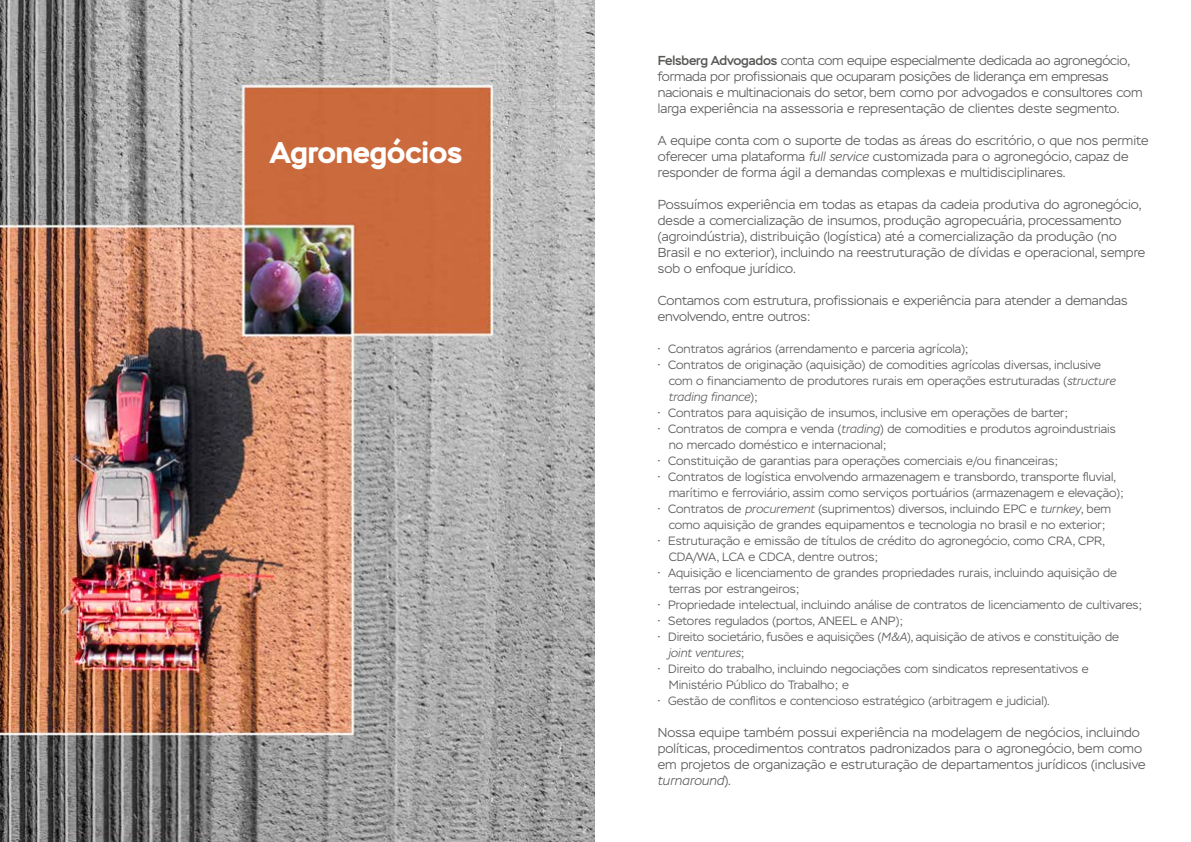
<style>
.page{position:relative;width:1191px;height:842px;background:#fff}
.page>*{position:absolute;margin:0;border:0;box-sizing:border-box;transform-origin:0 0}
.t1{font:700 30px "Stem";color:#fff}
.t2{font:300 13px/16px "Stem";color:#575756}
.t3{font:300 12px/16px "Stem";color:#575756}
.s1{font-weight:500}
.s2{font-style:italic}
</style>
<div class="page">
<img style="left:0;top:0;width:595px;height:842px">
<h1 class="t1" style="left:269px;top:133px;width:194px">Agronegócios</h1>
<p class="t2" style="left:658px;top:53px;width:486px"><span class="s1">Felsberg Advogados</span> conta com equipe especialmente dedicada ao agronegócio, formada por profissionais que ocuparam posições de liderança em empresas nacionais e multinacionais do setor, bem como por advogados e consultores com larga experiência na assessoria e representação de clientes deste segmento.</p>
<p class="t2" style="left:658px;top:133px;width:492px">A equipe conta com o suporte de todas as áreas do escritório, o que nos permite oferecer uma plataforma <span class="s2">full service</span> customizada para o agronegócio, capaz de responder de forma ágil a demandas complexas e multidisciplinares.</p>
<p class="t2" style="left:658px;top:197px;width:489px">Possuímos experiência em todas as etapas da cadeia produtiva do agronegócio, desde a comercialização de insumos, produção agropecuária, processamento (agroindústria), distribuição (logística) até a comercialização da produção (no Brasil e no exterior), incluindo na reestruturação de dívidas e operacional, sempre sob o enfoque jurídico.</p>
<p class="t2" style="left:658px;top:293px;width:471px">Contamos com estrutura, profissionais e experiência para atender a demandas envolvendo, entre outros:</p>
<p class="t3" style="left:658px;top:341px;width:312px">• Contratos agrários (arrendamento e parceria agrícola);</p>
<p class="t3" style="left:668px;top:357px;width:448px;text-indent:-11px">• Contratos de originação (aquisição) de comodities agrícolas diversas, inclusive com o financiamento de produtores rurais em operações estruturadas (<span class="s2">structure trading finance</span>);</p>
<p class="t3" style="left:658px;top:405px;width:412px">• Contratos para aquisição de insumos, inclusive em operações de barter;</p>
<p class="t3" style="left:668px;top:421px;width:449px;text-indent:-11px">• Contratos de compra e venda (<span class="s2">trading</span>) de comodities e produtos agroindustriais no mercado doméstico e internacional;</p>
<p class="t3" style="left:658px;top:453px;width:402px">• Constituição de garantias para operações comerciais e/ou financeiras;</p>
<p class="t3" style="left:668px;top:469px;width:457px;text-indent:-11px">• Contratos de logística envolvendo armazenagem e transbordo, transporte fluvial, marítimo e ferroviário, assim como serviços portuários (armazenagem e elevação);</p>
<p class="t3" style="left:658px;top:501px;width:455px;text-align:center">• Contratos de <span class="s2">procurement</span> (suprimentos) diversos, incluindo EPC e <span class="s2">turnkey</span>, bem como aquisição de grandes equipamentos e tecnologia no brasil e no exterior;</p>
<p class="t3" style="left:668px;top:533px;width:437px;text-indent:-11px">• Estruturação e emissão de títulos de crédito do agronegócio, como CRA, CPR,<br>CDA/WA, LCA e CDCA, dentre outros;</p>
<p class="t3" style="left:668px;top:565px;width:450px;text-indent:-11px">• Aquisição e licenciamento de grandes propriedades rurais, incluindo aquisição de terras por estrangeiros;</p>
<p class="t3" style="left:658px;top:597px;width:486px">• Propriedade intelectual, incluindo análise de contratos de licenciamento de cultivares;</p>
<p class="t3" style="left:658px;top:613px;width:247px">• Setores regulados (portos, ANEEL e ANP);</p>
<p class="t3" style="left:668px;top:629px;width:452px;text-indent:-11px">• Direito societário, fusões e aquisições (<span class="s2">M&amp;A</span>), aquisição de ativos e constituição de <span class="s2">joint ventures</span>;</p>
<p class="t3" style="left:668px;top:661px;width:421px;text-indent:-11px">• Direito do trabalho, incluindo negociações com sindicatos representativos e<br>Ministério Público do Trabalho; e</p>
<p class="t3" style="left:658px;top:693px;width:393px">• Gestão de conflitos e contencioso estratégico (arbitragem e judicial).</p>
<p class="t2" style="left:658px;top:725px;width:489px">Nossa equipe também possui experiência na modelagem de negócios, incluindo políticas, procedimentos contratos padronizados para o agronegócio, bem como em projetos de organização e estruturação de departamentos jurídicos (inclusive <span class="s2">turnaround</span>).</p>
</div>
